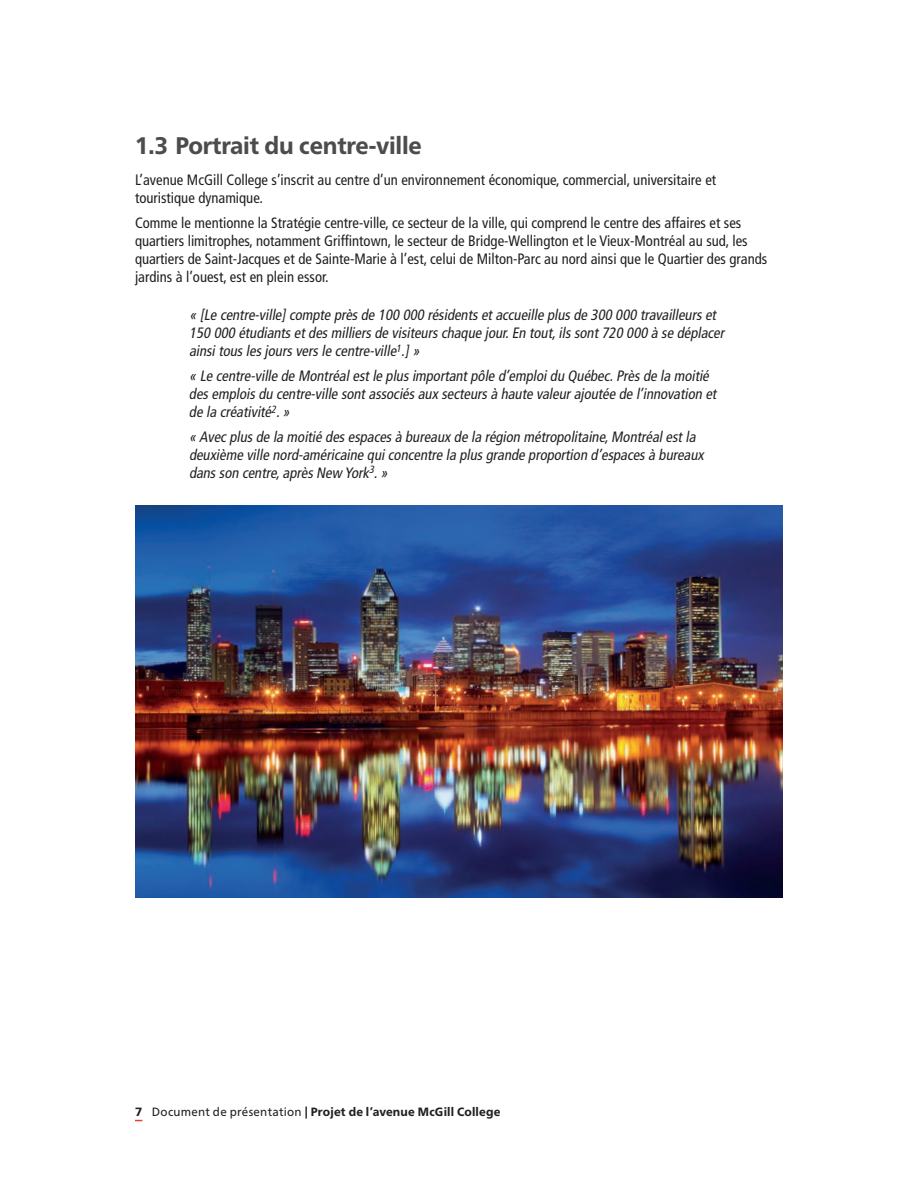
<style>
.page{position:relative;width:918px;height:1188px;background:#fff}
.page>*{position:absolute;margin:0;border:0;box-sizing:border-box;transform-origin:0 0}
.t1{font:800 24px "Frutiger Neue LT Pro";letter-spacing:-.01em;color:#4b4c4d;scale:.95 1}
.t2{font:italic condensed 15px/18px "Frutiger";color:#231f20}
.t3{font:condensed 15px/18px "Frutiger";color:#231f20}
.t4{font:800 12px "Frutiger Neue LT Pro";letter-spacing:.015em;color:#231f20}
.s1{font-weight:400}
</style>
<div class="page">
<img style="left:135px;top:505px;width:648px;height:392px">
<h1 class="t1" style="left:135px;top:131px;width:303px">1.3 Portrait du centre-ville</h1>
<p class="t3" style="left:135px;top:171px;width:583px">L’avenue McGill College s’inscrit au centre d’un environnement économique, commercial, universitaire et touristique dynamique.</p>
<p class="t3" style="left:135px;top:214px;width:634px">Comme le mentionne la Stratégie centre-ville, ce secteur de la ville, qui comprend le centre des affaires et ses quartiers limitrophes, notamment Griffintown, le secteur de Bridge-Wellington et le Vieux-Montréal au sud, les quartiers de Saint-Jacques et de Sainte-Marie à l’est, celui de Milton-Parc au nord ainsi que le Quartier des grands jardins à l’ouest, est en plein essor.</p>
<p class="t2" style="left:189px;top:306px;width:540px">« [Le centre-ville]compte prèsde 100 000 résidentsetaccueille plusde 300 000 travailleurset<br>150 000 étudiantsetdesmilliersde visiteurschaque jour.En tout,ilssont720 000 à se déplacer ainsitouslesjoursversle centre-ville<sup>1</sup>.]»</p>
<p class="t2" style="left:189px;top:367px;width:532px">« Le centre-ville de Montréalestle plusimportantpôle d’emploidu Québec.Prèsde la moitié desemploisdu centre-ville sontassociésaux secteursà haute valeurajoutée de l’innovation et de la créativité<sup>2</sup>.»</p>
<p class="t2" style="left:189px;top:427px;width:519px">« Avecplusde la moitié desespacesà bureaux de la région métropolitaine,Montréalestla deuxième ville nord-américaine quiconcentre la plusgrande proportion d’espacesà bureaux dansson centre,aprèsNew York<sup>3</sup>.»</p>
<p class="t4" style="left:135px;top:1105px;width:367px">7 <span class="s1">Document de présentation</span> | Projet de l’avenue McGill College</p>
</div>
